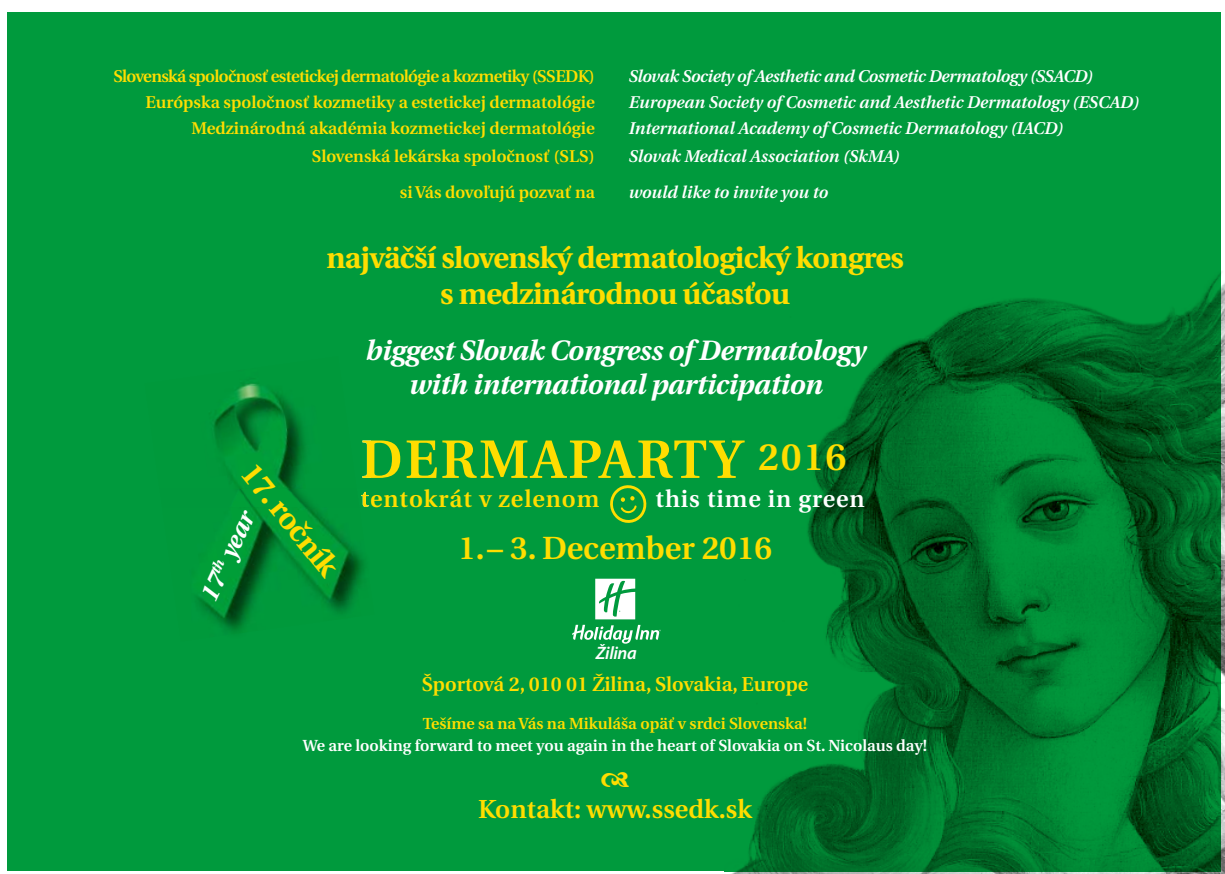
<style>
.page{position:relative;width:1225px;height:874px;background:#fff}
.page>*{position:absolute;margin:0;border:0;box-sizing:border-box;transform-origin:0 0}
.t1{font:600 54px "Utopia CE";letter-spacing:.04em;color:#fd0}
.t2{font:600 32px "Utopia CE";color:#fd0}
.t3{font:700 30.4px "Utopia CE";color:#fd0}
.t4{font:700 30px/36px "Utopia CE";letter-spacing:-.02em;color:#fd0;text-align:center}
.t5{font:italic 700 28px/33.6px "Utopia CE";letter-spacing:-.01em;color:#fff;text-align:center}
.t6{font:600 26px "Utopia CE";color:#fd0}
.t7{font:italic 700 24.8px "Utopia CE";color:#fff}
.t8{font:600 24px "Utopia CE";letter-spacing:.04em;color:#fd0}
.t9{font:600 24px "Utopia CE";letter-spacing:.04em;color:#fff}
.t10{font:600 20px "Utopia CE";color:#fd0}
.t11{font:italic 600 18px "Myriad Pro";letter-spacing:-.02em;color:#fff}
.t12{font:italic 600 17px/26px "Utopia CE";color:#fff}
.t13{font:600 17px/26px "Utopia CE";color:#fd0;text-align:right}
.t14{font:600 16px "Utopia CE";color:#fff}
.t15{font:600 16px "Utopia CE";color:#fd0}
.s1{font-size:38px}
</style>
<div class="page">
<div style="left:7px;top:13px;width:1213px;height:857px;background:#009a3d"></div>
<img style="left:1154px;top:262px;width:71px;height:611px">
<img style="left:725px;top:870px;width:429px;height:3px">
<img style="left:739px;top:262px;width:481px;height:608px">
<img style="left:739px;top:440px;width:5px;height:37px">
<svg style="left:572px;top:578px;width:89px;height:65px"></svg>
<svg style="left:610px;top:485px;width:37px;height:38px"></svg>
<img style="left:242px;top:383px;width:129px;height:124px">
<img style="left:213px;top:385px;width:144px;height:103px">
<img style="left:191px;top:477px;width:156px;height:1px">
<img style="left:197px;top:507px;width:168px;height:126px">
<img style="left:239px;top:488px;width:120px;height:19px">
<p class="t13" style="left:113px;top:64px;width:483px">Slovenská spoločnosť estetickej dermatológie a kozmetiky (SSEDK)<br>Európska spoločnosť kozmetiky a estetickej dermatológie<br>Medzinárodná akadémia kozmetickej dermatológie</p>
<p class="t13" style="left:312px;top:138px;width:285px;line-height:36px">Slovenská lekárska spoločnosť (SLS) si Vás dovoľujú pozvať na</p>
<p class="t12" style="left:628px;top:64px;width:512px">Slovak Society of Aesthetic and Cosmetic Dermatology (SSACD)<br>European Society of Cosmetic and Aesthetic Dermatology (ESCAD)<br>International Academy of Cosmetic Dermatology (IACD)</p>
<p class="t12" style="left:628px;top:138px;width:273px;line-height:36px">Slovak Medical Association (SkMA) would like to invite you to</p>
<h3 class="t4" style="left:326px;top:240px;width:579px">najväčší slovenský dermatologický kongres s medzinárodnou účasťou</h3>
<h3 class="t5" style="left:365px;top:334px;width:502px">biggest Slovak Congress of Dermatology with international participation</h3>
<h1 class="t1" style="left:361px;top:428px;width:487px">DERMAPARTY <span class="s1">2016</span></h1>
<h3 class="t8" style="left:360px;top:484px;width:240px">tentokrát v zelenom</h3>
<h3 class="t9" style="left:655px;top:484px;width:211px">this time in green</h3>
<h2 class="t2" style="left:458px;top:529px;width:315px">1. – 3. December 2016</h2>
<h3 class="t3" style="left:261px;top:456px;width:136px;rotate:51deg">17. ročník</h3>
<h3 class="t7" style="left:194px;top:593px;width:97px;rotate:-65deg">17<sup>th</sup> year</h3>
<p class="t11" style="left:596px;top:643px;width:42px">Žilina</p>
<p class="t10" style="left:422px;top:672px;width:388px">Športová 2, 010 01 Žilina, Slovakia, Europe</p>
<p class="t15" style="left:423px;top:714px;width:386px">Tešíme sa na Vás na Mikuláša opäť v srdci Slovenska!</p>
<p class="t14" style="left:303px;top:736px;width:626px">We are looking forward to meet you again in the heart of Slovakia on St. Nicolaus day!</p>
<h3 class="t6" style="left:478px;top:794px;width:275px">Kontakt: www.ssedk.sk</h3>
</div>
